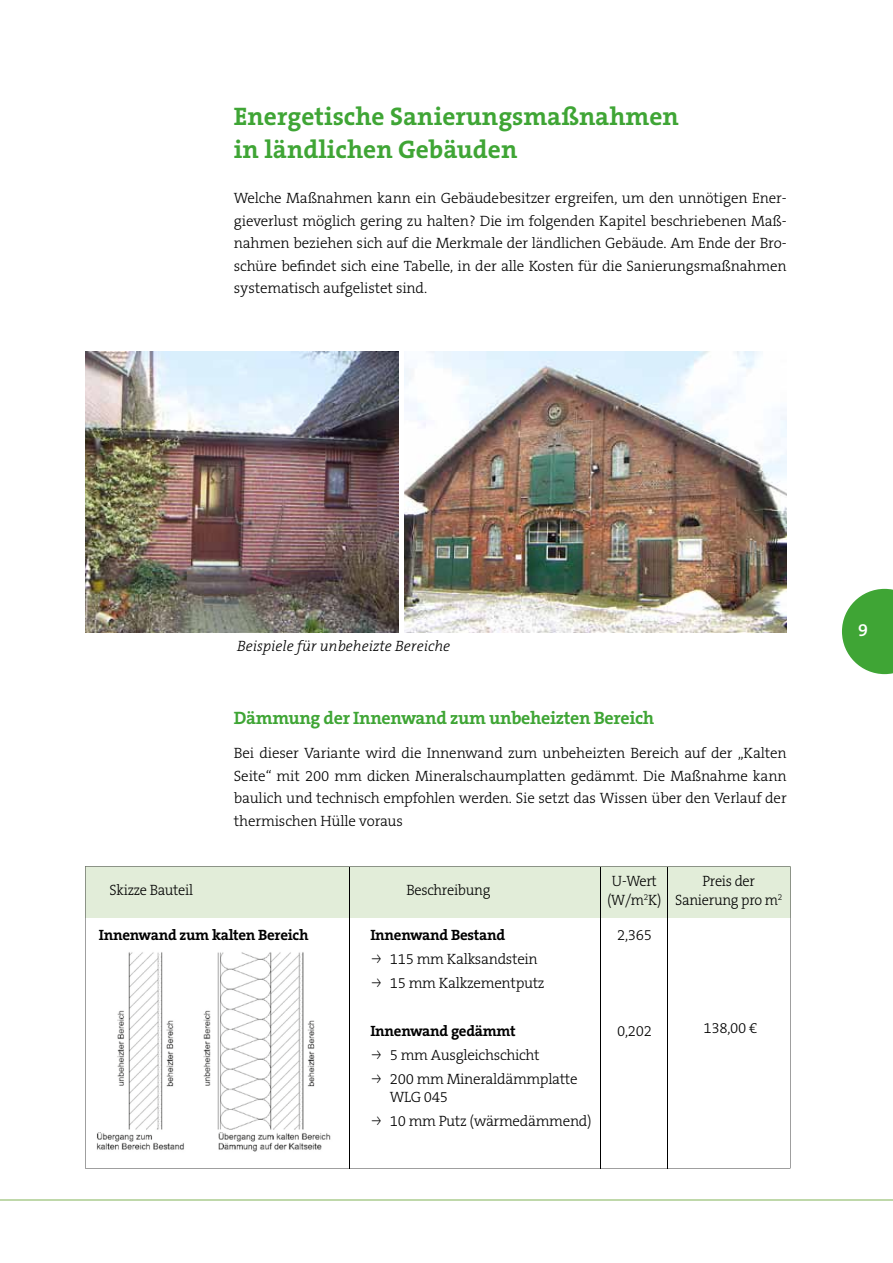
<style>
.page{position:relative;width:893px;height:1263px;background:#fff}
.page>*{position:absolute;margin:0;border:0;box-sizing:border-box;transform-origin:0 0}
.t1{font:700 25.5px/33px "The Serif B7";color:#3fa535}
.t2{font:700 18px "The Serif B7";letter-spacing:-.02em;color:#3fa535}
.t3{font:600 18px "The Serif B6";color:#fff}
.t4{font:300 15px/22.5px "The Serif B3";letter-spacing:-.02em;color:#000}
.t5{font:300 15px/19.5px "The Serif B3";letter-spacing:-.02em;color:#000;scale:.96 1}
.t6{font:700 15px "The Serif B7";letter-spacing:-.02em;color:#000}
.t7{font:italic 300 15px "The Serif B3";color:#000}
.s1{font-family:"Netto Icons OT";font-weight:400;font-size:12px}
</style>
<div class="page">
<svg style="left:842px;top:589px;width:51px;height:85px"></svg>
<hr style="left:0;top:1199px;width:893px;height:1px;background:#bfd8aa">
<img style="left:85px;top:351px;width:314px;height:281px">
<img style="left:404px;top:351px;width:383px;height:281px">
<svg style="left:85px;top:866px;width:705px;height:302px"></svg>
<hr style="left:350px;top:867px;width:1px;height:302px;background:#000">
<hr style="left:600px;top:867px;width:1px;height:302px;background:#000">
<hr style="left:668px;top:867px;width:1px;height:302px;background:#000">
<h1 class="t1" style="left:234px;top:101px;width:447px">Energetische Sanierungsmaßnahmen in ländlichen Gebäuden</h1>
<p class="t4" style="left:234px;top:188px;width:554px;text-align:justify">Welche Maßnahmen kann ein Gebäudebesitzer ergreifen, um den unnötigen Ener&shy;gieverlust möglich gering zu halten? Die im folgenden Kapitel beschriebenen Maß&shy;nahmen beziehen sich auf die Merkmale der ländlichen Gebäude. Am Ende der Bro&shy;schüre befindet sich eine Tabelle, in der alle Kosten für die Sanierungsmaßnahmen systematisch aufgelistet sind.</p>
<p class="t7" style="left:237px;top:638px;width:215px">Beispiele für unbeheizte Bereiche</p>
<p class="t2" style="left:234px;top:708px;width:422px">Dämmung der Innenwand zum unbeheizten Bereich</p>
<p class="t4" style="left:234px;top:743px;width:554px;text-align:justify">Bei dieser Variante wird die Innenwand zum unbeheizten Bereich auf der „Kalten Seite“ mit 200 mm dicken Mineralschaumplatten gedämmt. Die Maßnahme kann baulich und technisch empfohlen werden. Sie setzt das Wissen über den Verlauf der thermischen Hülle voraus</p>
<p class="t5" style="left:110px;top:880px;width:89px">Skizze Bauteil</p>
<p class="t5" style="left:406px;top:880px;width:89px">Beschreibung</p>
<p class="t5" style="left:607px;top:871px;width:184px;text-indent:95px">Preis der (W/m<sup>2</sup>K) Sanierung pro m<sup>2</sup></p>
<p class="t5" style="left:612px;top:871px;width:48px">U-Wert</p>
<p class="t6" style="left:99px;top:927px;width:211px">Innenwand zum kalten Bereich</p>
<p class="t6" style="left:370px;top:927px;width:136px">Innenwand Bestand</p>
<p class="t4" style="left:617px;top:924px;width:36px">2,365</p>
<p class="t4" style="left:370px;top:948px;width:176px;line-height:24px"><span class="s1">A</span> 115 mm Kalksandstein<br><span class="s1">A</span> 15 mm Kalkzementputz</p>
<p class="t6" style="left:370px;top:1023px;width:147px">Innenwand gedämmt</p>
<p class="t4" style="left:617px;top:1020px;width:36px">0,202</p>
<p class="t4" style="left:703px;top:1017px;width:55px">138,00 €</p>
<p class="t4" style="left:370px;top:1044px;width:209px;line-height:24px"><span class="s1">A</span> 5 mm Ausgleichschicht<br><span class="s1">A</span> 200 mm Mineraldämmplatte</p>
<p class="t4" style="left:370px;top:1086px;width:223px;line-height:24px;text-indent:20px">WLG 045<br><span class="s1">A</span> 10 mm Putz (wärmedämmend)</p>
<p class="t3" style="left:858px;top:620px;width:11px">9</p>
</div>
